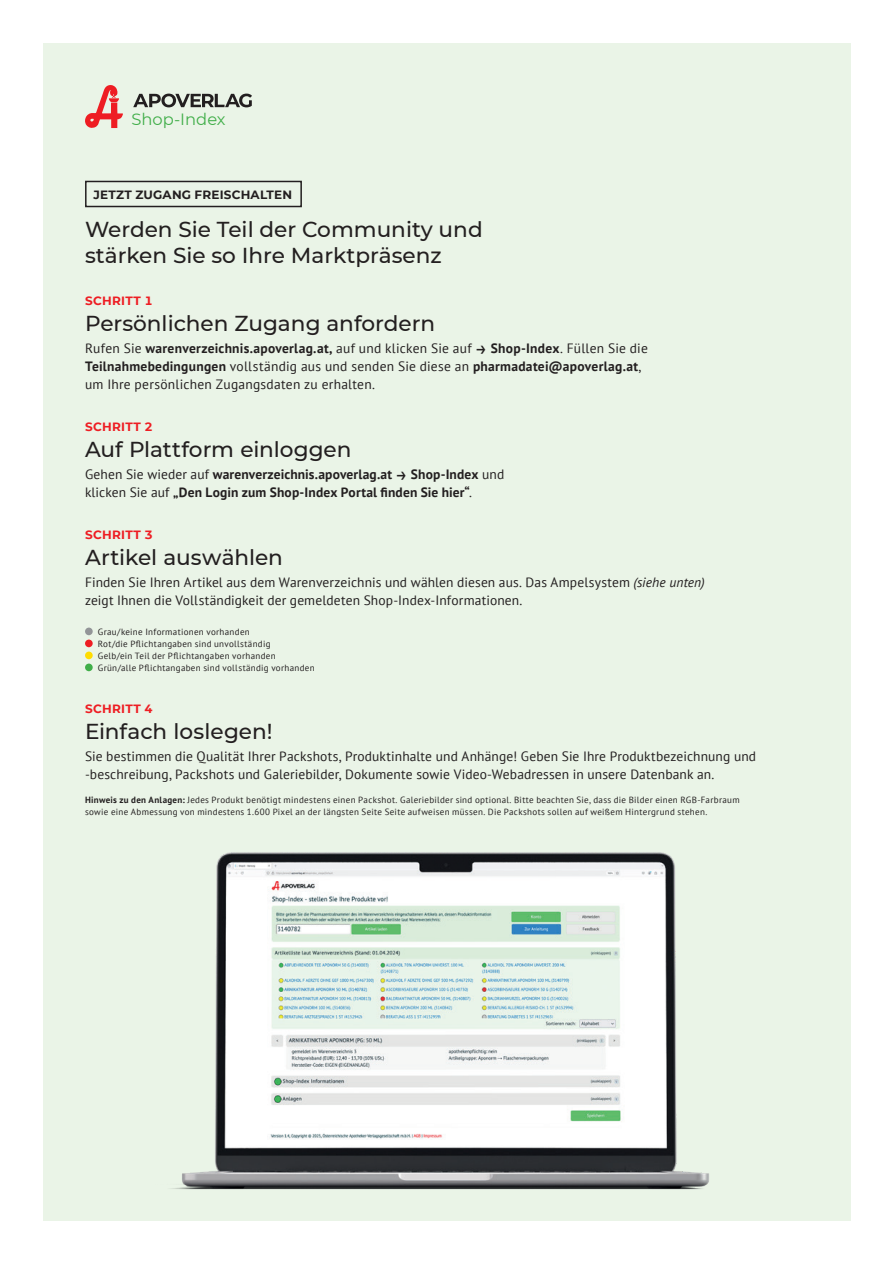
<style>
.page{position:relative;width:893px;height:1263px;background:#fff}
.page>*{position:absolute;margin:0;border:0;box-sizing:border-box;transform-origin:0 0}
.t1{font:500 21.6px/26px "Montserrat";color:#231f20}
.t2{font:16.35px "Montserrat";color:#40ae49}
.t3{font:13.5px/18px "PT Sans";letter-spacing:.01em;color:#231f20}
.t4{font:700 13.5px/18px "PT Sans";letter-spacing:.01em;color:#231f20}
.t5{font:700 12px "Montserrat";letter-spacing:.025em;color:#ee1d23}
.t6{font:700 12px "Montserrat";letter-spacing:.015em;color:#231f20}
.t7{font:9px/12px "PT Sans";letter-spacing:.035em;color:#231f20}
.s1{font-weight:700}
.s2{font-family:"Montserrat";font-weight:500;font-size:19.5px}
.s3{font-weight:400}
.s4{font-style:italic}
</style>
<div class="page">
<div style="left:43px;top:43px;width:807px;height:1177px;background:#eaf4e7"></div>
<svg style="left:85px;top:85px;width:38px;height:43px"></svg>
<svg style="left:133px;top:94px;width:119px;height:13px"></svg>
<div style="left:85px;top:181px;width:217px;height:26px;border:2px solid #231f20"></div>
<div style="left:85px;top:628px;width:8px;height:7px;background:#939598;border-radius:50%"></div>
<div style="left:85px;top:640px;width:8px;height:7px;background:#ee1d23;border-radius:50%"></div>
<div style="left:85px;top:652px;width:8px;height:7px;background:#ffdc01;border-radius:50%"></div>
<div style="left:85px;top:664px;width:8px;height:7px;background:#40ae49;border-radius:50%"></div>
<img style="left:71px;top:852px;width:750px;height:369px">
<p class="t2" style="left:131px;top:108px;width:96px">Shop-Index</p>
<p class="t6" style="left:93px;top:186px;width:200px">JETZT ZUGANG FREISCHALTEN</p>
<h1 class="t1" style="left:85px;top:215px;width:399px">Werden Sie Teil der Community und stärken Sie so Ihre Marktpräsenz</h1>
<p class="t5" style="left:85px;top:292px;width:69px">SCHRITT 1</p>
<h1 class="t1" style="left:85px;top:309px;width:352px">Persönlichen Zugang anfordern</h1>
<p class="t3" style="left:85px;top:339px;width:564px">Rufen Sie <span class="s1">warenverzeichnis.apoverlag.at,</span> auf und klicken Sie auf <span class="s2">→</span> <span class="s1">Shop-Index</span>. Füllen Sie die<br><span class="s1">Teilnahmebedingungen</span> vollständig aus und senden Sie diese an <span class="s1">pharmadatei@apoverlag.at</span>, um Ihre persönlichen Zugangsdaten zu erhalten.</p>
<p class="t5" style="left:85px;top:418px;width:69px">SCHRITT 2</p>
<h1 class="t1" style="left:85px;top:435px;width:268px">Auf Plattform einloggen</h1>
<p class="t4" style="left:85px;top:465px;width:421px"><span class="s3">Gehen Sie wieder auf</span> warenverzeichnis.apoverlag.at <span class="s2">→</span> Shop-Index <span class="s3">und klicken Sie auf</span> „Den Login zum Shop-Index Portal finden Sie hier“<span class="s3">.</span></p>
<p class="t5" style="left:85px;top:526px;width:69px">SCHRITT 3</p>
<h1 class="t1" style="left:85px;top:543px;width:199px">Artikel auswählen</h1>
<p class="t3" style="left:85px;top:573px;width:621px">Finden Sie Ihren Artikel aus dem Warenverzeichnis und wählen diesen aus. Das Ampelsystem <span class="s4">(siehe unten) </span>zeigt Ihnen die Vollständigkeit der gemeldeten Shop-Index-Informationen.</p>
<p class="t7" style="left:98px;top:626px;width:218px">Grau/keine Informationen vorhanden<br>Rot/die Pflichtangaben sind unvollständig<br>Gelb/ein Teil der Pflichtangaben vorhanden Grün/alle Pflichtangaben sind vollständig vorhanden</p>
<p class="t5" style="left:85px;top:700px;width:69px">SCHRITT 4</p>
<h1 class="t1" style="left:85px;top:717px;width:189px">Einfach loslegen!</h1>
<p class="t3" style="left:85px;top:747px;width:673px">Sie bestimmen die Qualität Ihrer Packshots, Produktinhalte und Anhänge! Geben Sie Ihre Produktbezeichnung und -beschreibung, Packshots und Galeriebilder, Dokumente sowie Video-Webadressen in unsere Datenbank an.</p>
<p class="t7" style="left:85px;top:794px;width:656px"><span class="s1">Hinweis zu den Anlagen:</span> Jedes Produkt benötigt mindestens einen Packshot. Galeriebilder sind optional. Bitte beachten Sie, dass die Bilder einen RGB-Farbraum sowie eine Abmessung von mindestens 1.600 Pixel an der längsten Seite Seite aufweisen müssen. Die Packshots sollen auf weißem Hintergrund stehen.</p>
</div>
